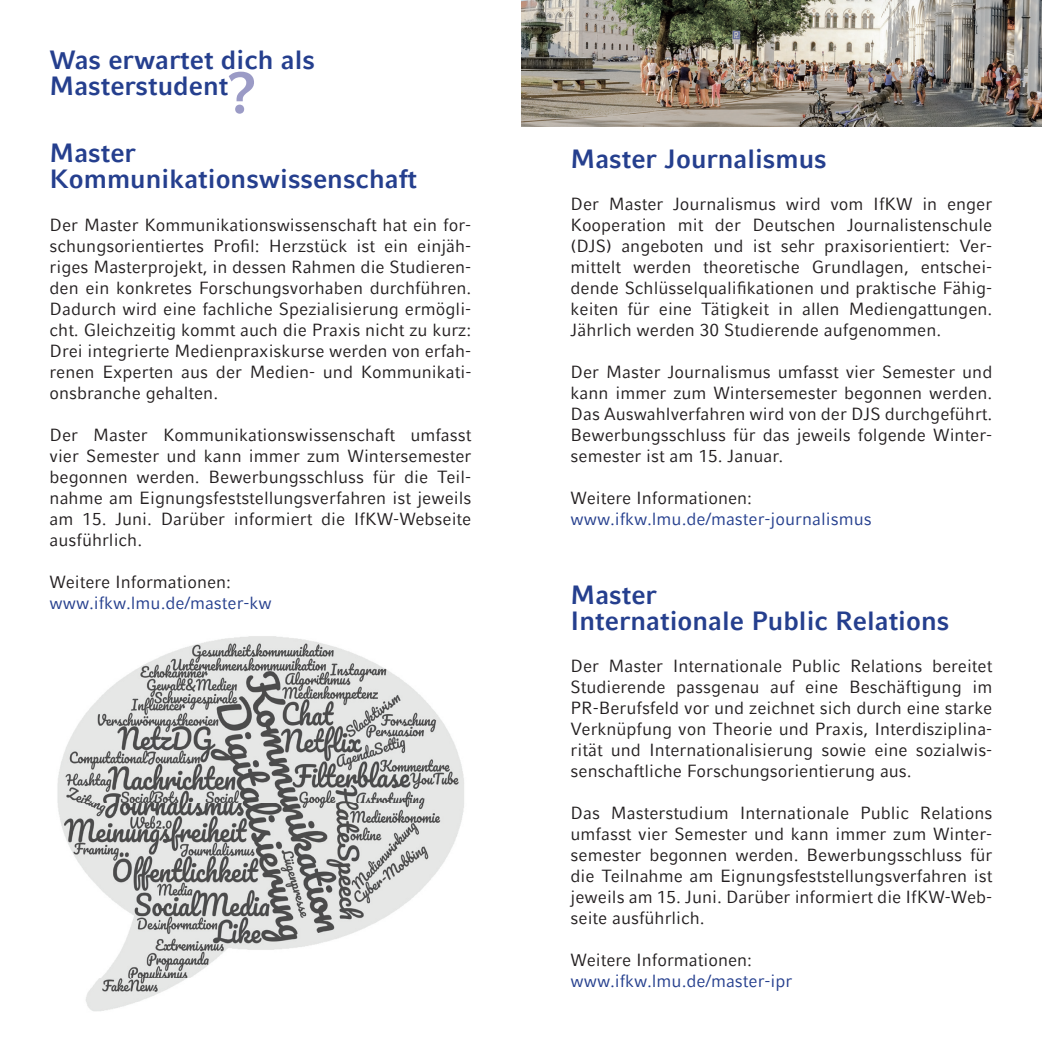
<style>
.page{position:relative;width:1042px;height:1042px;background:#fff}
.page>*{position:absolute;margin:0;border:0;box-sizing:border-box;transform-origin:0 0}
.t1{font:700 57.75px "LMU Compatil Fact";color:#9b9bc6}
.t2{font:700 26.25px/26.2px "LMU Compatil Fact";color:#253f8e}
.t3{font:17.5px/21px "LMU Compatil Fact";color:#231f20;text-align:justify}
.t4{font:17.5px "LMU Compatil Fact";color:#253f8e}
</style>
<div class="page">
<img style="left:521px;top:0;width:521px;height:126px">
<img style="left:57px;top:636px;width:407px;height:375px">
<h2 class="t2" style="left:50px;top:47px;width:267px">Was erwartet dich als<br>Masterstudent</h2>
<h1 class="t1" style="left:227px;top:59px;width:31px">?</h1>
<h2 class="t2" style="left:50px;top:140px;width:369px">Master<br>Kommunikationswissenschaft</h2>
<p class="t3" style="left:50px;top:214px;width:423px">Der Master Kommunikationswissenschaft hat ein for&shy;schungsorientiertes Profil: Herzstück ist ein einjäh&shy;riges Masterprojekt, in dessen Rahmen die Studieren&shy;den ein konkretes Forschungsvorhaben durchführen.<br>Dadurch wird eine fachliche Spezialisierung ermögli&shy;cht. Gleichzeitig kommt auch die Praxis nicht zu kurz:<br>Drei integrierte Medienpraxiskurse werden von erfah&shy;renen Experten aus der Medien- und Kommunikati&shy;onsbranche gehalten.</p>
<p class="t3" style="left:50px;top:424px;width:423px">Der Master Kommunikationswissenschaft umfasst vier Semester und kann immer zum Wintersemester begonnen werden. Bewerbungsschluss für die Teil&shy;nahme am Eignungsfeststellungsverfahren ist jeweils am 15. Juni. Darüber informiert die IfKW-Webseite ausführlich.</p>
<p class="t3" style="left:50px;top:571px;width:183px">Weitere Informationen:</p>
<p class="t4" style="left:50px;top:593px;width:224px">www.ifkw.lmu.de/master-kw</p>
<h2 class="t2" style="left:570px;top:146px;width:258px">Master Journalismus</h2>
<p class="t3" style="left:570px;top:193px;width:423px">Der Master Journalismus wird vom IfKW in enger Kooperation mit der Deutschen Journalistenschule (DJS) angeboten und ist sehr praxisorientiert: Ver&shy;mittelt werden theoretische Grundlagen, entschei&shy;dende Schlüsselqualifikationen und praktische Fähig&shy;keiten für eine Tätigkeit in allen Mediengattungen.<br>Jährlich werden 30 Studierende aufgenommen.</p>
<p class="t3" style="left:570px;top:361px;width:423px">Der Master Journalismus umfasst vier Semester und kann immer zum Wintersemester begonnen werden.<br>Das Auswahlverfahren wird von der DJS durchgeführt.<br>Bewerbungsschluss für das jeweils folgende Winter&shy;semester ist am 15. Januar.</p>
<p class="t3" style="left:570px;top:487px;width:183px">Weitere Informationen:</p>
<p class="t4" style="left:570px;top:509px;width:302px">www.ifkw.lmu.de/master-journalismus</p>
<h2 class="t2" style="left:570px;top:581px;width:380px">Master<br>Internationale Public Relations</h2>
<p class="t3" style="left:570px;top:655px;width:423px">Der Master Internationale Public Relations bereitet Studierende passgenau auf eine Beschäftigung im PR-Berufsfeld vor und zeichnet sich durch eine starke Verknüpfung von Theorie und Praxis, Interdisziplina&shy;rität und Internationalisierung sowie eine sozialwis&shy;senschaftliche Forschungsorientierung aus.</p>
<p class="t3" style="left:570px;top:802px;width:423px">Das Masterstudium Internationale Public Relations umfasst vier Semester und kann immer zum Winter&shy;semester begonnen werden. Bewerbungsschluss für die Teilnahme am Eignungsfeststellungsverfahren ist jeweils am 15. Juni. Darüber informiert die IfKW-Web&shy;seite ausführlich.</p>
<p class="t3" style="left:570px;top:949px;width:183px">Weitere Informationen:</p>
<p class="t4" style="left:570px;top:971px;width:223px">www.ifkw.lmu.de/master-ipr</p>
</div>
